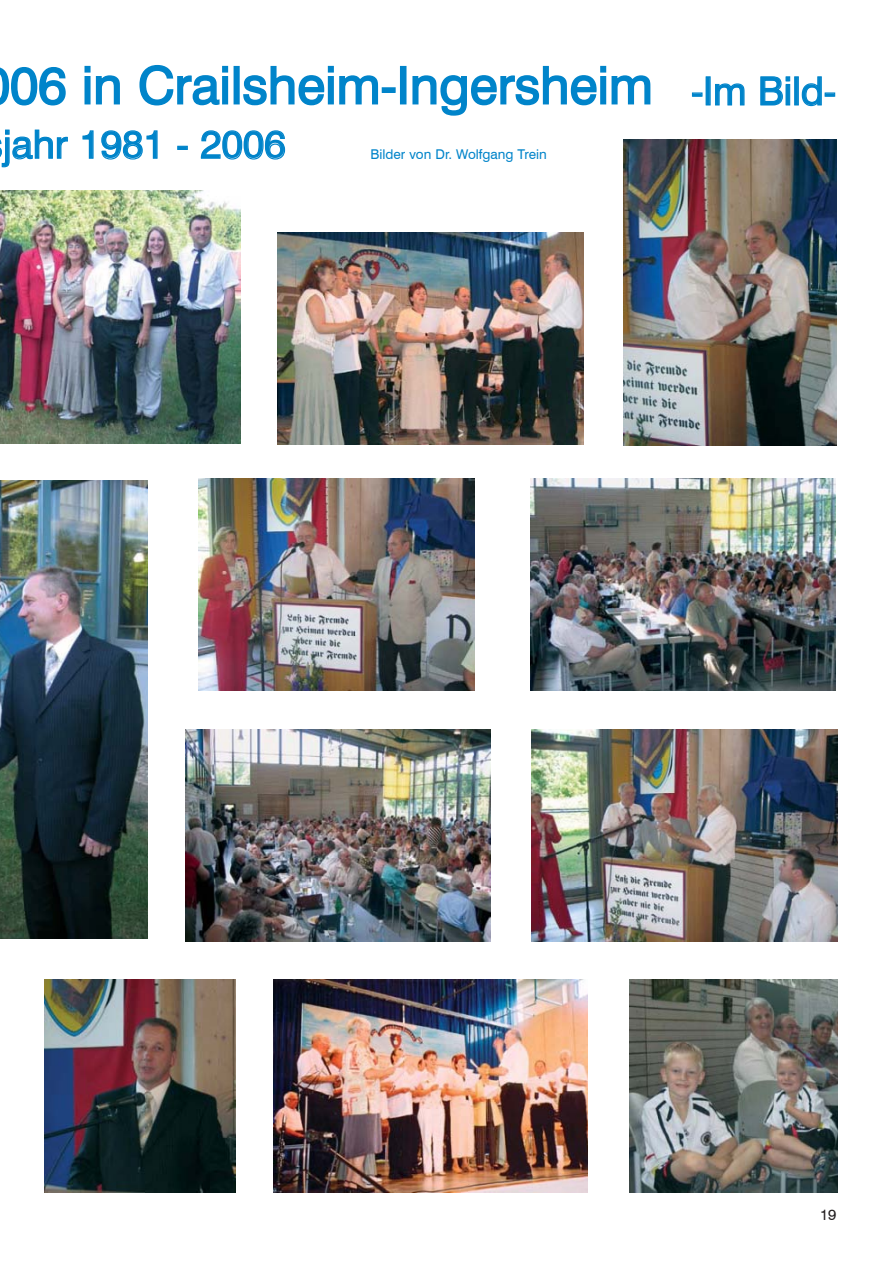
<style>
.page{position:relative;width:893px;height:1263px;background:#fff}
.page>*{position:absolute;margin:0;border:0;box-sizing:border-box;transform-origin:0 0}
.t1{font:51.45px "Swiss 721 BT";color:#0084ca}
.t2{font:39px "Swiss 721 BT";color:#0084ca}
.t3{font:15px "Swiss 721 BT";color:#231f20}
.t4{font:13.5px "Swiss 721 BT";color:#0084ca}
.s1{font-size:39px}
</style>
<div class="page">
<div style="left:706px;top:76px;width:5px;height:29px;border:1px solid #0084ca"></div>
<svg style="left:715px;top:83px;width:30px;height:23px"></svg>
<svg style="left:760px;top:76px;width:30px;height:30px"></svg>
<div style="left:786px;top:84px;width:4px;height:21px;border:1px solid #0084ca"></div>
<div style="left:794px;top:76px;width:5px;height:29px;border:1px solid #0084ca"></div>
<svg style="left:801px;top:76px;width:21px;height:31px"></svg>
<img style="left:623px;top:139px;width:213px;height:306px">
<img style="left:532px;top:729px;width:305px;height:213px">
<img style="left:630px;top:979px;width:207px;height:213px">
<img style="left:531px;top:479px;width:305px;height:212px">
<img style="left:185px;top:729px;width:306px;height:212px">
<img style="left:45px;top:979px;width:191px;height:213px">
<img style="left:199px;top:478px;width:275px;height:213px">
<img style="left:278px;top:233px;width:306px;height:211px">
<img style="left:274px;top:979px;width:313px;height:213px">
<svg style="left:0;top:67px;width:66px;height:39px"></svg>
<svg style="left:84px;top:65px;width:36px;height:40px"></svg>
<svg style="left:139px;top:64px;width:90px;height:42px"></svg>
<div style="left:234px;top:66px;width:6px;height:38px;border:2px solid #0084ca"></div>
<svg style="left:243px;top:65px;width:136px;height:41px"></svg>
<div style="left:382px;top:87px;width:14px;height:6px;border:2px solid #0084ca"></div>
<div style="left:400px;top:66px;width:6px;height:38px;border:2px solid #0084ca"></div>
<svg style="left:412px;top:65px;width:239px;height:51px"></svg>
<svg style="left:0;top:129px;width:68px;height:39px"></svg>
<svg style="left:82px;top:130px;width:12px;height:29px"></svg>
<svg style="left:101px;top:130px;width:57px;height:30px"></svg>
<div style="left:177px;top:146px;width:11px;height:4px;border:1px solid #0084ca"></div>
<svg style="left:200px;top:130px;width:86px;height:30px"></svg>
<img style="left:0;top:480px;width:147px;height:458px">
<img style="left:0;top:191px;width:240px;height:253px">
<p class="t1" style="left:10px;top:54px;width:827px">06 in Crailsheim-Ingersheim <span class="s1">-Im Bild-</span></p>
<p class="t2" style="left:3px;top:121px;width:284px">jahr 1981 - 2006</p>
<p class="t4" style="left:371px;top:146px;width:178px">Bilder von Dr. Wolfgang Trein</p>
<p class="t3" style="left:820px;top:1205px;width:18px">19</p>
</div>
